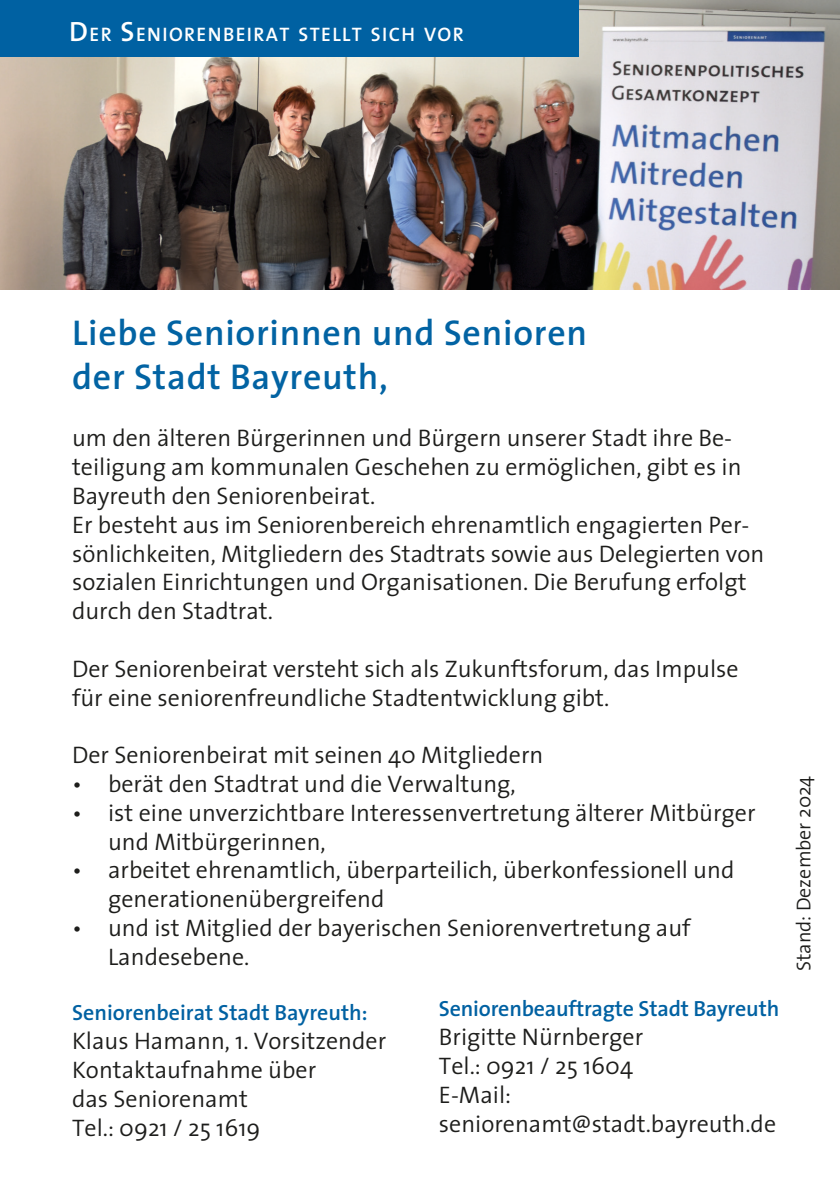
<style>
.page{position:relative;width:840px;height:1191px;background:#fff}
.page>*{position:absolute;margin:0;border:0;box-sizing:border-box;transform-origin:0 0}
.t1{font:600 36px/43.2px "The Sans";letter-spacing:.02em;color:#0263a3}
.t2{font:300 24px/28.8px "The Sans";color:#1d1d1b}
.t3{font:600 22px "The Sans";letter-spacing:-.01em;color:#0061a2}
.t4{font:300 20px "The Sans";color:#1d1d1b}
.t5{font:600 19.6px "The Sans";letter-spacing:.07em;color:#fff}
.s1{font-size:28px}
</style>
<div class="page">
<img style="left:0;top:0;width:839px;height:289px">
<div style="left:0;top:0;width:578px;height:57px;background:#0061a2"></div>
<p class="t5" style="left:69px;top:18px;width:396px"><span class="s1">D</span>ER <span class="s1">S</span>ENIORENBEIRAT STELLT SICH VOR</p>
<h1 class="t1" style="left:72px;top:311px;width:516px">Liebe Seniorinnen und Senioren der Stadt Bayreuth,</h1>
<p class="t2" style="left:72px;top:423px;width:693px">um den älteren Bürgerinnen und Bürgern unserer Stadt ihre Be&shy;teiligung am kommunalen Geschehen zu ermöglichen, gibt es in Bayreuth den Seniorenbeirat.<br>Er besteht aus im Seniorenbereich ehrenamtlich engagierten Per&shy;sönlichkeiten, Mitgliedern des Stadtrats sowie aus Delegierten von sozialen Einrichtungen und Organisationen. Die Berufung erfolgt durch den Stadtrat.</p>
<p class="t2" style="left:72px;top:653px;width:667px">Der Seniorenbeirat versteht sich als Zukunftsforum, das Impulse für eine seniorenfreundliche Stadtentwicklung gibt.</p>
<p class="t2" style="left:72px;top:740px;width:472px">Der Seniorenbeirat mit seinen 40 Mitgliedern</p>
<p class="t2" style="left:72px;top:768px;width:445px">• berät den Stadtrat und die Verwaltung,</p>
<p class="t2" style="left:108px;top:797px;width:648px;text-indent:-36px">• ist eine unverzichtbare Interessenvertretung älterer Mitbürger und Mitbürgerinnen,</p>
<p class="t2" style="left:108px;top:855px;width:627px;text-indent:-36px">• arbeitet ehrenamtlich, überparteilich, überkonfessionell und generationenübergreifend</p>
<p class="t2" style="left:108px;top:912px;width:583px;text-indent:-36px">• und ist Mitglied der bayerischen Seniorenvertretung auf<br>Landesebene.</p>
<p class="t3" style="left:72px;top:994px;width:297px">Seniorenbeirat Stadt Bayreuth:</p>
<p class="t2" style="left:72px;top:1026px;width:315px">Klaus Hamann, 1. Vorsitzender<br>Kontaktaufnahme über<br>das Seniorenamt<br>Tel.: 0921 / 25 1619</p>
<p class="t3" style="left:438px;top:990px;width:341px">Seniorenbeauftragte Stadt Bayreuth</p>
<p class="t2" style="left:438px;top:1022px;width:338px">Brigitte Nürnberger<br>Tel.: 0921 / 25 1604<br>E-Mail: seniorenamt@stadt.bayreuth.de</p>
<p class="t4" style="left:786px;top:971px;width:197px;rotate:-90deg">Stand: Dezember 2024</p>
</div>
